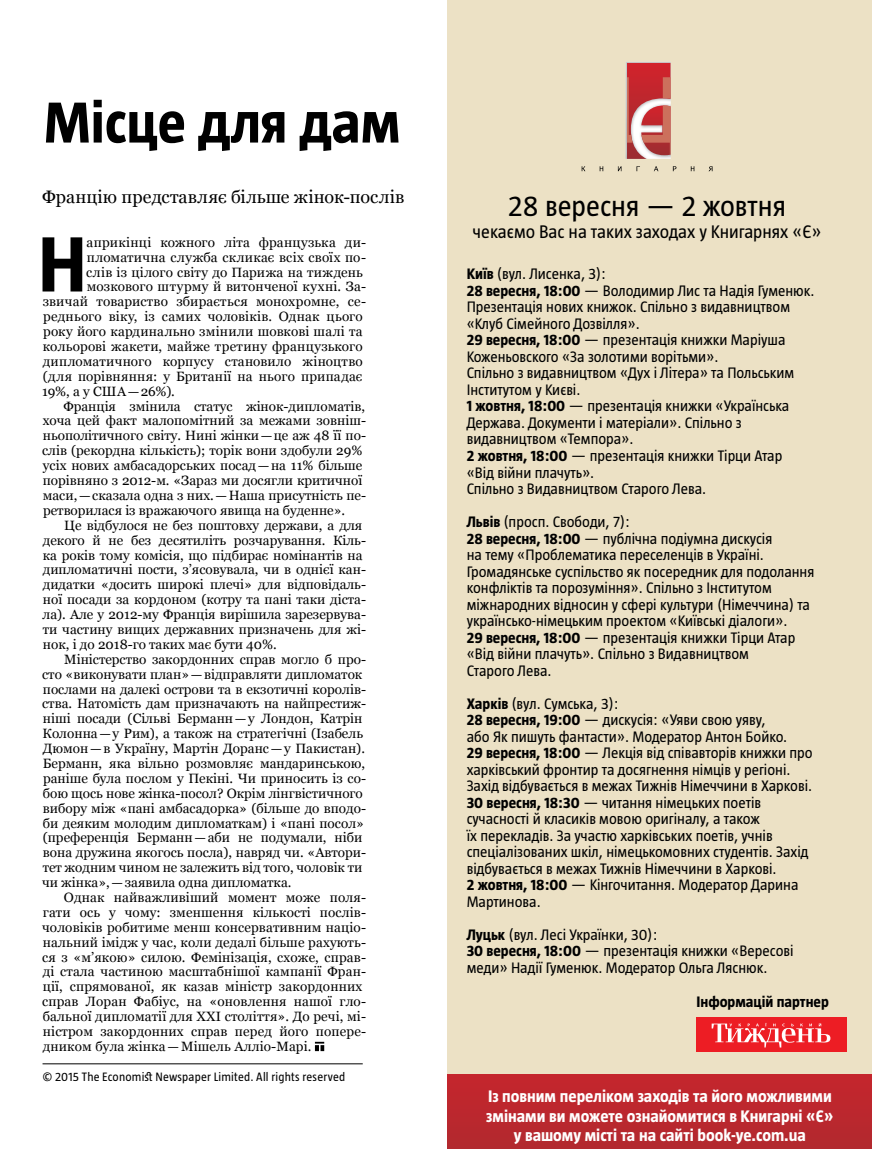
<style>
.page{position:relative;width:872px;height:1149px;background:#fff}
.page>*{position:absolute;margin:0;border:0;box-sizing:border-box;transform-origin:0 0}
.t1{font:700 77.25px "UT Magazine";color:#000}
.t2{font:700 57px "UT Magazine";color:#000}
.t3{font:28.5px "UT Magazine";color:#000}
.t4{font:18px "UT Magazine";color:#000}
.t5{font:18px "Georgia";letter-spacing:.005em;color:#000}
.t6{font:700 16.5px/19.8px "UT Magazine";color:#fff;text-align:center}
.t7{font:15px/16.5px "UT Magazine";color:#000}
.t8{font:700 15px "UT Magazine";color:#000}
.t9{font:13.5px "Georgia";color:#000}
.t10{font:13.5px "Georgia";letter-spacing:.02em;color:#000}
.t11{font:12px "UT Magazine";letter-spacing:.015em;color:#000}
.s1{font-weight:700}
</style>
<div class="page">
<hr style="left:43px;top:1063px;width:320px;height:1px;background:#000">
<hr style="left:0;top:0;width:1px;height:83px;background:#528095">
<svg style="left:315px;top:1041px;width:9px;height:9px"></svg>
<div style="left:448px;top:0;width:424px;height:1078px;background:#ece1c5"></div>
<div style="left:448px;top:1074px;width:424px;height:74px;background:#bc272e"></div>
<svg style="left:581px;top:166px;width:131px;height:5px"></svg>
<img style="left:625px;top:62px;width:45px;height:97px">
<svg style="left:627px;top:63px;width:43px;height:96px;background:#cc6364"></svg>
<div style="left:696px;top:1016px;width:150px;height:34px;background:#ed1d24"></div>
<svg style="left:711px;top:1023px;width:119px;height:24px"></svg>
<h2 class="t2" style="left:44px;top:91px;width:358px">Місце для дам</h2>
<h3 class="t5" style="left:42px;top:186px;width:364px">Францію представляє більше жінок-послів</h3>
<h1 class="t1" style="left:38px;top:222px;width:50px">Н</h1>
<p class="t10" style="left:87px;top:234px;width:281px">априкінці кожного літа французька ди-</p>
<p class="t9" style="left:87px;top:249px;width:281px">пломатична служба скликає всіх своїх по-</p>
<p class="t9" style="left:86px;top:264px;width:278px">слів із цілого світу до Парижа на тиждень</p>
<p class="t9" style="left:87px;top:278px;width:281px">мозкового штурму й витонченої кухні. За-</p>
<p class="t9" style="left:43px;top:293px;width:325px">звичай товариство збирається монохромне, се-</p>
<p class="t10" style="left:43px;top:308px;width:321px">реднього віку, із самих чоловіків. Однак цього</p>
<p class="t9" style="left:43px;top:323px;width:321px">року його кардинально змінили шовкові шалі та</p>
<p class="t9" style="left:43px;top:338px;width:321px">кольорові жакети, майже третину французького</p>
<p class="t9" style="left:43px;top:353px;width:321px">дипломатичного корпусу становило жіноцтво</p>
<p class="t9" style="left:43px;top:368px;width:321px">(для порівняння: у Британії на нього припадає</p>
<p class="t9" style="left:42px;top:383px;width:134px">19%, а у США—26%).</p>
<p class="t9" style="left:63px;top:397px;width:303px">Франція змінила статус жінок-дипломатів,</p>
<p class="t9" style="left:43px;top:412px;width:325px">хоча цей факт малопомітний за межами зовніш-</p>
<p class="t9" style="left:43px;top:427px;width:325px">ньополітичного світу. Нині жінки—це аж 48 її по-</p>
<p class="t9" style="left:42px;top:442px;width:322px">слів (рекордна кількість); торік вони здобули 29%</p>
<p class="t9" style="left:43px;top:457px;width:321px">усіх нових амбасадорських посад—на 11% більше</p>
<p class="t9" style="left:43px;top:472px;width:321px">порівняно з 2012-м. «Зараз ми досягли критичної</p>
<p class="t9" style="left:43px;top:487px;width:325px">маси,—сказала одна з них.—Наша присутність пе-</p>
<p class="t9" style="left:43px;top:502px;width:304px">ретворилася із вражаючого явища на буденне».</p>
<p class="t9" style="left:64px;top:516px;width:300px">Це відбулося не без поштовху держави, а для</p>
<p class="t9" style="left:43px;top:531px;width:325px">декого й не без десятиліть розчарування. Кіль-</p>
<p class="t9" style="left:43px;top:546px;width:321px">ка років тому комісія, що підбирає номінантів на</p>
<p class="t9" style="left:43px;top:561px;width:325px">дипломатичні пости, з’ясовувала, чи в однієї кан-</p>
<p class="t9" style="left:43px;top:576px;width:325px">дидатки «досить широкі плечі» для відповідаль-</p>
<p class="t9" style="left:43px;top:591px;width:325px">ної посади за кордоном (котру та пані таки діста-</p>
<p class="t9" style="left:42px;top:606px;width:325px">ла). Але у 2012-му Франція вирішила зарезервува-</p>
<p class="t9" style="left:43px;top:621px;width:325px">ти частину вищих державних призначень для жі-</p>
<p class="t9" style="left:43px;top:635px;width:235px">нок, і до 2018-го таких має бути 40%.</p>
<p class="t9" style="left:64px;top:650px;width:303px">Міністерство закордонних справ могло б про-</p>
<p class="t9" style="left:42px;top:665px;width:322px">сто «виконувати план»—відправляти дипломаток</p>
<p class="t9" style="left:43px;top:680px;width:325px">послами на далекі острови та в екзотичні королів-</p>
<p class="t9" style="left:42px;top:695px;width:325px">ства. Натомість дам призначають на найпрестиж-</p>
<p class="t9" style="left:43px;top:710px;width:321px">ніші посади (Сільві Берманн—у Лондон, Катрін</p>
<p class="t9" style="left:43px;top:725px;width:322px">Колонна—у Рим), а також на стратегічні (Ізабель</p>
<p class="t9" style="left:43px;top:740px;width:323px">Дюмон—в Україну, Мартін Доранс—у Пакистан).</p>
<p class="t9" style="left:43px;top:754px;width:324px">Берманн, яка вільно розмовляє мандаринською,</p>
<p class="t9" style="left:43px;top:769px;width:324px">раніше була послом у Пекіні. Чи приносить із со-</p>
<p class="t9" style="left:43px;top:784px;width:321px">бою щось нове жінка-посол? Окрім лінгвістичного</p>
<p class="t9" style="left:43px;top:799px;width:325px">вибору між «пані амбасадорка» (більше до вподо-</p>
<p class="t9" style="left:43px;top:814px;width:323px">би деяким молодим дипломаткам) і «пані посол»</p>
<p class="t9" style="left:43px;top:829px;width:321px">(преференція Берманн—аби не подумали, ніби</p>
<p class="t9" style="left:43px;top:844px;width:325px">вона дружина якогось посла), навряд чи. «Автори-</p>
<p class="t9" style="left:43px;top:859px;width:321px">тет жодним чином не залежить від того, чоловік ти</p>
<p class="t9" style="left:42px;top:873px;width:251px">чи жінка»,—заявила одна дипломатка.</p>
<p class="t9" style="left:64px;top:888px;width:304px">Однак найважливіший момент може поля-</p>
<p class="t9" style="left:43px;top:903px;width:325px">гати ось у чому: зменшення кількості послів-</p>
<p class="t9" style="left:42px;top:918px;width:325px">чоловіків робитиме менш консервативним націо-</p>
<p class="t9" style="left:43px;top:933px;width:325px">нальний імідж у час, коли дедалі більше рахують-</p>
<p class="t9" style="left:42px;top:948px;width:325px">ся з «м’якою» силою. Фемінізація, схоже, справ-</p>
<p class="t9" style="left:43px;top:963px;width:325px">ді стала частиною масштабнішої кампанії Фран-</p>
<p class="t9" style="left:43px;top:978px;width:321px">ції, спрямованої, як казав міністр закордонних</p>
<p class="t9" style="left:42px;top:993px;width:325px">справ Лоран Фабіус, на «оновлення нашої гло-</p>
<p class="t9" style="left:43px;top:1007px;width:325px">бальної дипломатії для ХХІ століття». До речі, мі-</p>
<p class="t9" style="left:43px;top:1022px;width:325px">ністром закордонних справ перед його попере-</p>
<p class="t9" style="left:43px;top:1037px;width:270px">дником була жінка —Мішель Алліо-Марі.</p>
<p class="t11" style="left:43px;top:1069px;width:304px">© 2015 The Economist Newspaper Limited. All rights reserved</p>
<h3 class="t3" style="left:508px;top:190px;width:279px">28 вересня — 2 жовтня</h3>
<h3 class="t4" style="left:473px;top:221px;width:350px">чекаємо Вас на таких заходах у Книгарнях «Є»</h3>
<p class="t7" style="left:467px;top:265px;width:349px"><span class="s1">Київ</span> (вул. Лисенка, 3):<br><span class="s1">28 вересня, 18:00</span> — Володимир Лис та Надія Гуменюк.<br>Презентація нових книжок. Спільно з видавництвом «Клуб Сімейного Дозвілля».<br><span class="s1">29 вересня, 18:00</span> — презентація книжки Маріуша Коженьовского «За золотими ворітьми».<br>Спільно з видавництвом «Дух і Літера» та П ольським<br>І нститутом у Києві.<br><span class="s1">1 жовтня, 18:00</span> — презентація книжки «Українська Держава. Документи і матеріали». Спільно з видавництвом «Темпора».<br><span class="s1">2 жовтня, 18:00</span> — презентація книжки Тірци Атар<br>«Від війни плачуть».<br>Спільно з Видавництвом Старого Лева.</p>
<p class="t7" style="left:467px;top:513px;width:349px"><span class="s1">Львів</span> (просп. Свободи, 7):<br><span class="s1">28 вересня, 18:00</span> — публічна подіумна дискусія<br>на тему «Проблематика переселенців в Україні.<br>Громадянське суспільство як посередник для подолання конфліктів та порозуміння». Спільно з І нститутом міжнародних відносин у сфері культури (Німеччина) та українсько-німецьким проектом «Київські діалоги».<br><span class="s1">29 вересня, 18:00</span> — презентація книжки Тірци Атар «Від війни плачуть». Спільно з Видавництвом<br>Старого Лева.</p>
<p class="t7" style="left:467px;top:694px;width:347px"><span class="s1">Харків</span> (вул. Сумська, 3):<br><span class="s1">28 вересня, 19:00</span> — дискусія: «Уяви свою уяву,<br>або Як пишуть фантасти». Модератор Антон Бойко.<br><span class="s1">29 вересня, 18:00</span> — Лекція від співавторів книжки про харківський фронтир та досягнення німців у регіоні.<br>Захід відбувається в межах Тижнів Німеччини в Харкові.<br><span class="s1">30 вересня, 18:30</span> — читання німецьких поетів сучасності й класиків мовою оригіналу, а також<br>їх перекладів. За участю харківських поетів, учнів спеціалізованих шкіл, німецькомовних студентів. Захід відбувається в межах Тижнів Німеччини в Харкові.<br><span class="s1">2 жовтня, 18:00</span> — Кінгочитання. Модератор Дарина Мартинова.</p>
<p class="t7" style="left:467px;top:925px;width:328px"><span class="s1">Луцьк</span> (вул. Лесі Українки, 30):<br><span class="s1">30 вересня, 18:00</span> — презентація книжки «Вересові меди» Надії Гуменюк. Модератор Ольга Ляснюк.</p>
<p class="t8" style="left:696px;top:993px;width:134px">Інформацій партнер</p>
<p class="t6" style="left:486px;top:1085px;width:349px">Із повним переліком заходів та його можливими змінами ви можете ознайомитися в Книгарні «Є» у вашому місті та на сайті book-ye.com.ua</p>
</div>
